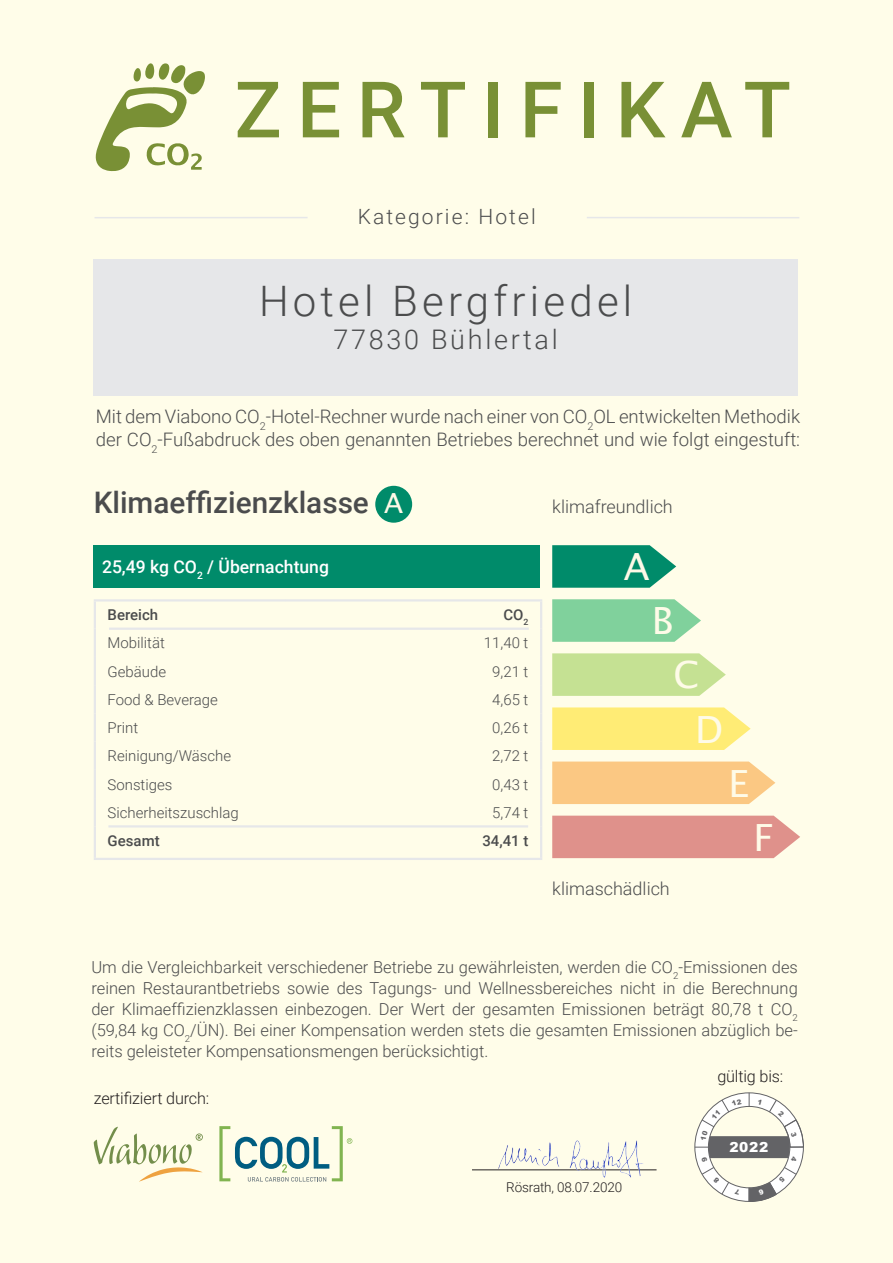
<style>
.page{position:relative;width:893px;height:1263px;background:#fffde9}
.page>*{position:absolute;margin:0;border:0;box-sizing:border-box;transform-origin:0 0}
.t1{font:500 78px "Roboto";letter-spacing:.2em;color:#799035}
.t2{font:300 42px "Roboto";letter-spacing:.1em;color:#4b4c4d}
.t3{font:37.5px "Lucida Sans Unicode";color:#fef9e7}
.t4{font:500 29.7px "Roboto";color:#4b4c4d}
.t5{font:27.75px "Lucida Sans Unicode";color:#fef9e7}
.t6{font:300 27px "Roboto";letter-spacing:.1em;color:#4b4c4d}
.t7{font:300 21px "Roboto";letter-spacing:.1em;color:#4b4c4d}
.t8{font:300 18.6px/23px "Roboto";color:#4b4c4d}
.t9{font:300 18px "Roboto";color:#4b4c4d}
.t10{font:500 17.55px "Roboto";color:#fff}
.t11{font:300 16.5px/21px "Roboto";color:#4b4c4d;text-align:justify}
.t12{font:300 16.2px "Roboto";letter-spacing:-.01em;color:#231f20}
.t13{font:300 15px "Roboto";color:#4b4c4d}
.t14{font:500 15px "Roboto";color:#4b4c4d}
.t15{font:900 13.8px "Arial";color:#fff}
.t16{font:300 13.5px "Roboto";letter-spacing:-.01em;color:#231f20}
</style>
<div class="page">
<svg style="left:95px;top:63px;width:110px;height:108px"></svg>
<hr style="left:94px;top:599px;width:192px;height:2px;background:#e6e7e9">
<hr style="left:94px;top:601px;width:2px;height:28px;background:#e6e7e9">
<hr style="left:286px;top:599px;width:256px;height:2px;background:#e6e7e9">
<hr style="left:540px;top:601px;width:2px;height:28px;background:#e6e7e9">
<hr style="left:94px;top:629px;width:2px;height:28px;background:#e6e7e9">
<hr style="left:540px;top:629px;width:2px;height:28px;background:#e6e7e9">
<hr style="left:94px;top:657px;width:2px;height:28px;background:#e6e7e9">
<hr style="left:540px;top:657px;width:2px;height:28px;background:#e6e7e9">
<hr style="left:94px;top:685px;width:2px;height:28px;background:#e6e7e9">
<hr style="left:540px;top:685px;width:2px;height:28px;background:#e6e7e9">
<hr style="left:94px;top:713px;width:2px;height:28px;background:#e6e7e9">
<hr style="left:540px;top:713px;width:2px;height:28px;background:#e6e7e9">
<hr style="left:94px;top:741px;width:2px;height:29px;background:#e6e7e9">
<hr style="left:540px;top:741px;width:2px;height:29px;background:#e6e7e9">
<hr style="left:94px;top:770px;width:2px;height:28px;background:#e6e7e9">
<hr style="left:540px;top:770px;width:2px;height:28px;background:#e6e7e9">
<hr style="left:94px;top:798px;width:2px;height:28px;background:#e6e7e9">
<hr style="left:540px;top:798px;width:2px;height:28px;background:#e6e7e9">
<hr style="left:94px;top:826px;width:2px;height:32px;background:#e6e7e9">
<hr style="left:540px;top:826px;width:2px;height:32px;background:#e6e7e9">
<hr style="left:94px;top:858px;width:192px;height:2px;background:#e6e7e9">
<hr style="left:286px;top:858px;width:256px;height:2px;background:#e6e7e9">
<div style="left:94px;top:545px;width:446px;height:43px;background:#008b6a"></div>
<svg style="left:552px;top:545px;width:124px;height:43px;background:#1d9878"></svg>
<svg style="left:552px;top:599px;width:149px;height:43px;background:#8cd5a3"></svg>
<svg style="left:552px;top:653px;width:174px;height:43px;background:#cae39a"></svg>
<svg style="left:552px;top:707px;width:199px;height:43px;background:#ffed7e"></svg>
<svg style="left:552px;top:761px;width:223px;height:43px;background:#fbcb8a"></svg>
<div style="left:552px;top:816px;width:248px;height:42px;background:#df918b"></div>
<hr style="left:95px;top:217px;width:213px;height:1px;background:#e6e7e9">
<hr style="left:587px;top:217px;width:212px;height:1px;background:#e6e7e9">
<div style="left:93px;top:259px;width:705px;height:136px;background:#e6e7e9"></div>
<div style="left:375px;top:486px;width:37px;height:37px;background:#008b6a;border-radius:50%"></div>
<svg style="left:219px;top:1126px;width:133px;height:55px"></svg>
<hr style="left:472px;top:1169px;width:185px;height:1px;background:#231f20">
<svg style="left:94px;top:1127px;width:109px;height:54px"></svg>
<hr style="left:108px;top:825px;width:420px;height:2px;background:#e6e7e9">
<hr style="left:109px;top:628px;width:420px;height:2px;background:#e6e7e9">
<img style="left:494px;top:1140px;width:153px;height:38px">
<svg style="left:694px;top:1092px;width:110px;height:110px"></svg>
<h1 class="t1" style="left:235px;top:55px;width:558px">ZERTIFIKAT</h1>
<p class="t7" style="left:358px;top:202px;width:180px">Kategorie: Hotel</p>
<h2 class="t2" style="left:259px;top:272px;width:375px">Hotel Bergfriedel</h2>
<h3 class="t6" style="left:333px;top:321px;width:226px">77830 Bühlertal</h3>
<p class="t8" style="left:96px;top:405px;width:706px">Mit dem Viabono CO<sub>2</sub>-Hotel-Rechner wurde nach einer von CO<sub>2</sub>OL entwickelten Methodik der CO<sub>2</sub>-Fußabdruck des oben genannten Betriebes berechnet und wie folgt eingestuft:</p>
<h3 class="t4" style="left:94px;top:482px;width:277px">Klimaeffizienzklasse</h3>
<h3 class="t5" style="left:384px;top:481px;width:21px">A</h3>
<p class="t9" style="left:552px;top:494px;width:122px">klimafreundlich</p>
<p class="t10" style="left:102px;top:555px;width:228px">25,49 kg CO<sub>2</sub> / Übernachtung</p>
<h3 class="t3" style="left:624px;top:537px;width:27px">A</h3>
<p class="t14" style="left:108px;top:604px;width:52px">Bereich</p>
<p class="t14" style="left:503px;top:604px;width:27px">CO<sub>2</sub></p>
<p class="t13" style="left:108px;top:632px;width:59px">Mobilität</p>
<p class="t13" style="left:484px;top:632px;width:46px">11,40 t</p>
<p class="t13" style="left:108px;top:661px;width:60px">Gebäude</p>
<p class="t13" style="left:492px;top:661px;width:38px">9,21 t</p>
<p class="t13" style="left:108px;top:689px;width:112px">Food &amp; Beverage</p>
<p class="t13" style="left:492px;top:689px;width:38px">4,65 t</p>
<p class="t13" style="left:108px;top:717px;width:32px">Print</p>
<p class="t13" style="left:492px;top:717px;width:38px">0,26 t</p>
<p class="t13" style="left:108px;top:745px;width:125px">Reinigung/Wäsche</p>
<p class="t13" style="left:492px;top:745px;width:38px">2,72 t</p>
<p class="t13" style="left:108px;top:774px;width:66px">Sonstiges</p>
<p class="t13" style="left:492px;top:774px;width:38px">0,43 t</p>
<p class="t13" style="left:108px;top:802px;width:133px">Sicherheitszuschlag</p>
<p class="t13" style="left:492px;top:802px;width:38px">5,74 t</p>
<p class="t14" style="left:108px;top:830px;width:54px">Gesamt</p>
<p class="t14" style="left:482px;top:830px;width:48px">34,41 t</p>
<h3 class="t3" style="left:652px;top:591px;width:23px">B</h3>
<h3 class="t3" style="left:673px;top:645px;width:27px">C</h3>
<h3 class="t3" style="left:695px;top:699px;width:30px">D</h3>
<h3 class="t3" style="left:728px;top:754px;width:22px">E</h3>
<h3 class="t3" style="left:753px;top:808px;width:22px">F</h3>
<p class="t9" style="left:552px;top:876px;width:119px">klimaschädlich</p>
<p class="t11" style="left:91px;top:956px;width:708px">Um die Vergleichbarkeit verschiedener Betriebe zu gewährleisten, werden die CO<sub>2</sub>-Emissionen des reinen Restaurantbetriebs sowie des Tagungs- und Wellnessbereiches nicht in die Berechnung der Klimaeffizienzklassen einbezogen. Der Wert der gesamten Emissionen beträgt 80,78 t CO<sub>2 </sub>(59,84 kg CO<sub>2</sub>/ÜN). Bei einer Kompensation werden stets die gesamten Emissionen abzüglich be&shy;reits geleisteter Kompensationsmengen berücksichtigt.</p>
<p class="t12" style="left:94px;top:1087px;width:117px">zertifiziert durch:</p>
<p class="t16" style="left:506px;top:1177px;width:117px">Rösrath, 08.07.2020</p>
<p class="t12" style="left:717px;top:1065px;width:67px">gültig bis:</p>
<p class="t15" style="left:729px;top:1137px;width:40px">2022</p>
</div>
